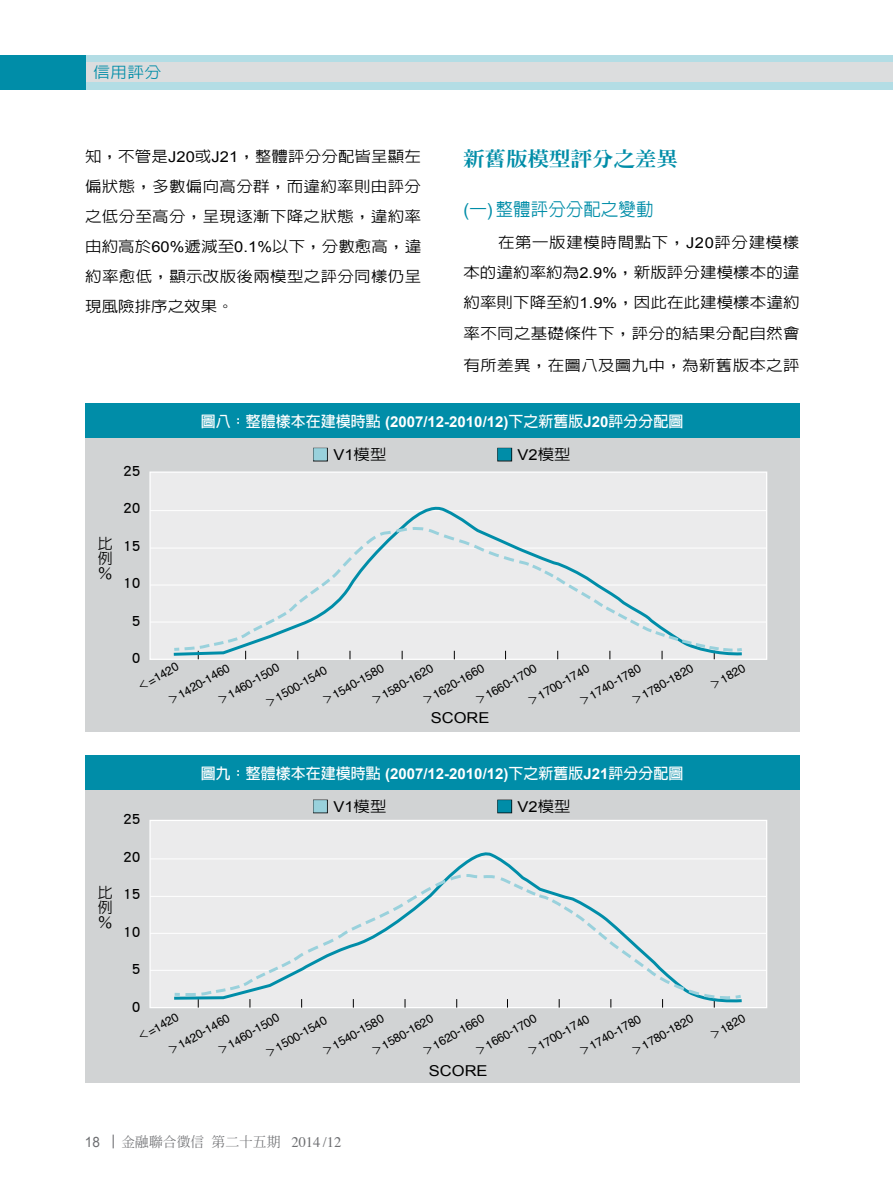
<style>
.page{position:relative;width:893px;height:1191px;background:#fff}
.page>*{position:absolute;margin:0;border:0;box-sizing:border-box;transform-origin:0 0}
.t1{font:800 19.5px "AR Ming B5";color:#008da8;scale:1.1 1}
.t2{font:500 18px "AR Hei B5";color:#008da8}
.t3{font:500 15.3px "AR Hei B5";color:#008da8;scale:1.1 1}
.t4{font:500 15px/30px "AR Hei B5";letter-spacing:.02em;color:#000;text-align:justify;scale:1.1 1}
.t5{font:700 15px "AR Hei B5";color:#fff}
.t6{font:15px "Arial";color:#000;scale:1.1 1}
.t7{font:500 15px/15px "AR Hei B5";letter-spacing:.02em;color:#000;text-align:justify}
.t8{font:14.25px "Arial";color:#6d6e71;scale:.95 1}
.t9{font:500 13.8px "AR Ming B5";color:#6d6e71}
.t10{font:13.5px "Li Hei Pro";color:#000}
.t11{font:12px/24.5px "Helvetica";color:#000}
.s1{font-family:"Arial";font-weight:400}
.s2{font-family:"Arial"}
.s3{font-family:"AR Hei B5";font-weight:500;color:#99d1dc}
.s4{font-family:"AR Hei B5";font-weight:500}
.s5{font-family:"AR Hei B5";font-weight:500;color:#008da8}
.s6{font-family:"Times";font-weight:400;font-size:14.55px}
</style>
<div class="page">
<div style="left:0;top:55px;width:893px;height:34px;background:#b3dde5"></div>
<div style="left:0;top:62px;width:893px;height:20px;background:#dcddde"></div>
<div style="left:0;top:55px;width:85px;height:34px;background:#008da8"></div>
<svg style="left:113px;top:1134px;width:1px;height:14px"></svg>
<div style="left:85px;top:785px;width:714px;height:298px;background:#d1d3d4"></div>
<div style="left:313px;top:799px;width:15px;height:14px;border:1px solid #000"></div>
<div style="left:497px;top:799px;width:15px;height:14px;border:1px solid #000"></div>
<div style="left:85px;top:433px;width:714px;height:298px;background:#d1d3d4"></div>
<div style="left:149px;top:471px;width:618px;height:189px;background:#ebebec;border:1px solid #fff"></div>
<hr style="left:150px;top:621px;width:617px;height:1px;background:#fff">
<hr style="left:150px;top:584px;width:617px;height:1px;background:#fff">
<hr style="left:150px;top:547px;width:617px;height:1px;background:#fff">
<hr style="left:150px;top:510px;width:617px;height:1px;background:#fff">
<div style="left:85px;top:404px;width:714px;height:34px;background:#008da8"></div>
<div style="left:313px;top:448px;width:15px;height:13px;border:1px solid #000"></div>
<div style="left:497px;top:448px;width:15px;height:13px;border:1px solid #000"></div>
<div style="left:85px;top:755px;width:714px;height:34px;background:#008da8"></div>
<svg style="left:173px;top:506px;width:569px;height:151px"></svg>
<svg style="left:181px;top:653px;width:19px;height:6px"></svg>
<svg style="left:211px;top:653px;width:171px;height:6px"></svg>
<svg style="left:652px;top:653px;width:86px;height:6px"></svg>
<svg style="left:171px;top:526px;width:574px;height:127px"></svg>
<div style="left:149px;top:819px;width:618px;height:189px;background:#ebebec;border:1px solid #fff"></div>
<hr style="left:150px;top:970px;width:617px;height:1px;background:#fff">
<hr style="left:150px;top:933px;width:617px;height:1px;background:#fff">
<hr style="left:150px;top:896px;width:617px;height:1px;background:#fff">
<hr style="left:150px;top:858px;width:617px;height:1px;background:#fff">
<svg style="left:182px;top:1000px;width:20px;height:7px"></svg>
<svg style="left:213px;top:1000px;width:127px;height:7px"></svg>
<svg style="left:656px;top:1000px;width:80px;height:7px"></svg>
<svg style="left:174px;top:872px;width:568px;height:128px"></svg>
<p class="t3" style="left:94px;top:65px;width:63px">信用評分</p>
<p class="t4" style="left:85px;top:141px;width:307px">知，不管是<span class="s1">J20</span>或<span class="s1">J21</span>，整體評分分配皆呈顯左偏狀態，多數偏向高分群，而違約率則由評分之低分至高分，呈現逐漸下降之狀態，違約率由約高於<span class="s1">60%</span>遞減至<span class="s1">0.1%</span>以下，分數愈高，違約率愈低，顯示改版後兩模型之評分同樣仍呈現風險排序之效果。</p>
<h1 class="t1" style="left:463px;top:149px;width:196px">新舊版模型評分之差異</h1>
<h2 class="t2" style="left:463px;top:200px;width:192px"><span class="s1">(</span>一<span class="s1">)</span> 整體評分分配之變動</h2>
<p class="t4" style="left:463px;top:227px;width:307px;text-indent:35px">在第一版建模時間點下，<span class="s1">J20</span>評分建模樣本的違約率約為<span class="s1">2.9%</span>，新版評分建模樣本的違約率則下降至約<span class="s1">1.9%</span>，因此在此建模樣本違約</p>
<p class="t4" style="left:464px;top:318px;width:307px;line-height:31.5px">率不同之基礎條件下，評分的結果分配自然會有所差異，在圖八及圖九中，為新舊版本之評</p>
<p class="t5" style="left:201px;top:414px;width:484px">圖八：整體樣本在建模時點 <span class="s2">(2007/12-2010/12)</span>下之新舊版<span class="s2">J20</span>評分分配圖</p>
<p class="t7" style="left:98px;top:536px;width:16px">比例％</p>
<p class="t6" style="left:312px;top:446px;width:69px"><span class="s3">■</span> V1<span class="s4">模型</span></p>
<p class="t6" style="left:496px;top:446px;width:69px"><span class="s5">■</span> V2<span class="s4">模型</span></p>
<p class="t10" style="left:123px;top:464px;width:19px">25</p>
<p class="t10" style="left:123px;top:501px;width:19px">20</p>
<p class="t10" style="left:123px;top:539px;width:19px">15</p>
<p class="t10" style="left:123px;top:576px;width:19px">10</p>
<p class="t10" style="left:132px;top:614px;width:10px">5</p>
<p class="t10" style="left:132px;top:651px;width:10px">0</p>
<p class="t11" style="left:132px;top:678px;width:47px;rotate:-30deg"><span class="s4">＜</span>=1420</p>
<p class="t11" style="left:200px;top:669px;width:71px;text-indent:-43px;rotate:-30deg"><span class="s4">＞</span>1420-1460<span class="s4">＞</span>1460-1500</p>
<p class="t11" style="left:317px;top:691px;width:71px;rotate:-30deg"><span class="s4">＞</span>1540-1580</p>
<p class="t11" style="left:626px;top:691px;width:71px;rotate:-30deg"><span class="s4">＞</span>1780-1820</p>
<p class="t11" style="left:705px;top:676px;width:40px;rotate:-30deg"><span class="s4">＞</span>1820</p>
<p class="t11" style="left:470px;top:691px;width:71px;rotate:-30deg"><span class="s4">＞</span>1660-1700</p>
<p class="t11" style="left:366px;top:691px;width:71px;rotate:-30deg"><span class="s4">＞</span>1580-1620</p>
<p class="t11" style="left:417px;top:691px;width:71px;rotate:-30deg"><span class="s4">＞</span>1620-1660</p>
<p class="t11" style="left:522px;top:691px;width:71px;rotate:-30deg"><span class="s4">＞</span>1700-1740</p>
<p class="t11" style="left:574px;top:691px;width:71px;rotate:-30deg"><span class="s4">＞</span>1740-1780</p>
<p class="t11" style="left:260px;top:693px;width:71px;rotate:-30deg"><span class="s4">＞</span>1500-1540</p>
<p class="t6" style="left:431px;top:709px;width:55px">SCORE</p>
<p class="t7" style="left:98px;top:884px;width:16px">比例％</p>
<p class="t5" style="left:201px;top:765px;width:484px">圖九：整體樣本在建模時點 <span class="s2">(2007/12-2010/12)</span>下之新舊版<span class="s2">J21</span>評分分配圖</p>
<p class="t6" style="left:312px;top:798px;width:69px"><span class="s3">■</span> V1<span class="s4">模型</span></p>
<p class="t6" style="left:496px;top:798px;width:69px"><span class="s5">■</span> V2<span class="s4">模型</span></p>
<p class="t10" style="left:123px;top:812px;width:19px">25</p>
<p class="t10" style="left:123px;top:850px;width:19px">20</p>
<p class="t10" style="left:123px;top:887px;width:19px">15</p>
<p class="t10" style="left:123px;top:925px;width:19px">10</p>
<p class="t10" style="left:132px;top:962px;width:10px">5</p>
<p class="t10" style="left:132px;top:1000px;width:10px">0</p>
<p class="t11" style="left:132px;top:1028px;width:47px;rotate:-30deg"><span class="s4">＜</span>=1420</p>
<p class="t11" style="left:200px;top:1019px;width:71px;text-indent:-43px;rotate:-30deg"><span class="s4">＞</span>1420-1460<span class="s4">＞</span>1460-1500</p>
<p class="t11" style="left:317px;top:1041px;width:71px;rotate:-30deg"><span class="s4">＞</span>1540-1580</p>
<p class="t11" style="left:626px;top:1041px;width:71px;rotate:-30deg"><span class="s4">＞</span>1780-1820</p>
<p class="t11" style="left:705px;top:1026px;width:40px;rotate:-30deg"><span class="s4">＞</span>1820</p>
<p class="t11" style="left:470px;top:1041px;width:71px;rotate:-30deg"><span class="s4">＞</span>1660-1700</p>
<p class="t11" style="left:366px;top:1041px;width:71px;rotate:-30deg"><span class="s4">＞</span>1580-1620</p>
<p class="t11" style="left:417px;top:1041px;width:71px;rotate:-30deg"><span class="s4">＞</span>1620-1660</p>
<p class="t11" style="left:522px;top:1042px;width:71px;rotate:-30deg"><span class="s4">＞</span>1700-1740</p>
<p class="t11" style="left:574px;top:1042px;width:71px;rotate:-30deg"><span class="s4">＞</span>1740-1780</p>
<p class="t11" style="left:260px;top:1043px;width:71px;rotate:-30deg"><span class="s4">＞</span>1500-1540</p>
<p class="t6" style="left:429px;top:1062px;width:55px">SCORE</p>
<p class="t8" style="left:85px;top:1133px;width:17px">18</p>
<p class="t9" style="left:122px;top:1135px;width:221px">金融聯合徵信第二十五期 <span class="s6">2014 /12</span></p>
</div>
